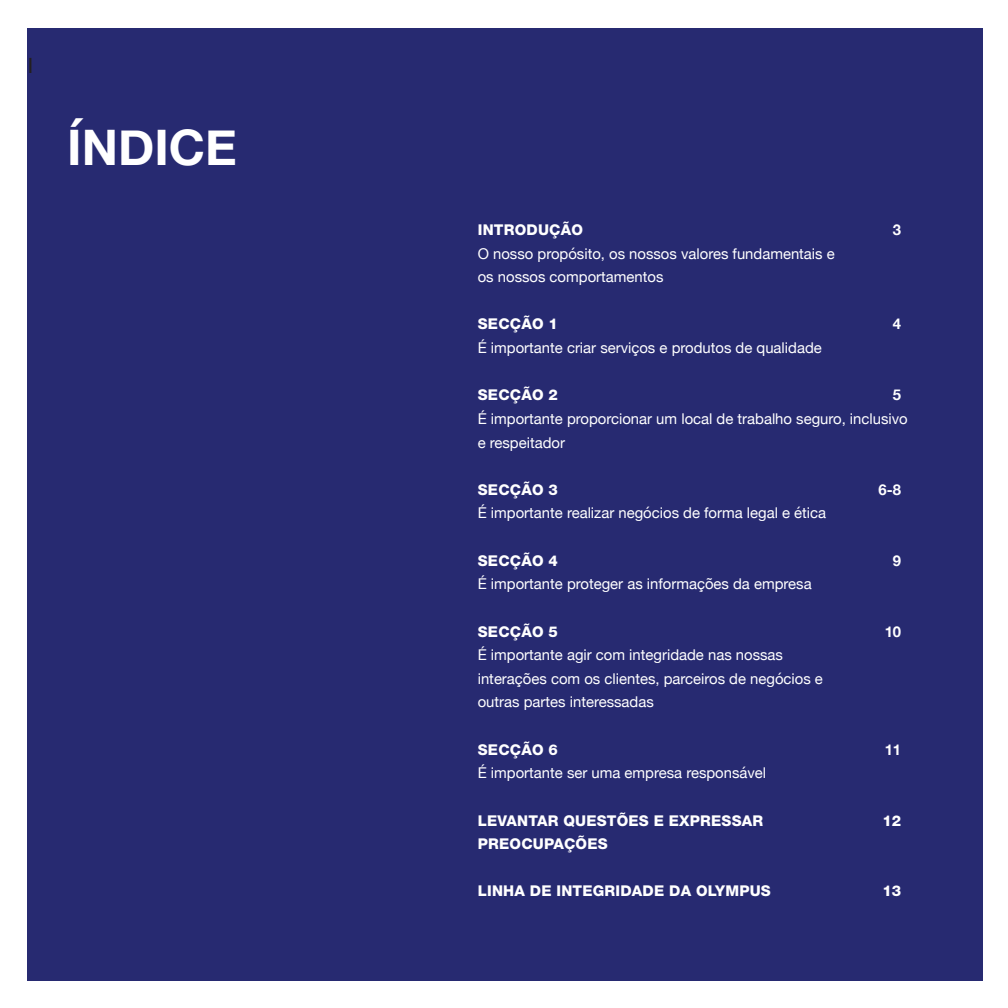
<style>
.page{position:relative;width:1008px;height:1008px;background:#fff}
.page>*{position:absolute;margin:0;border:0;box-sizing:border-box;transform-origin:0 0}
.t1{font:700 49px "Helvetica Neue";color:#fff}
.t2{font:21px "Helvetica Neue";color:#231f20}
.t3{font:14.88px/23.6px "Helvetica Neue";color:#fff}
.t4{font:800 14.88px "Helvetica Neue CE";letter-spacing:.015em;color:#fff}
.t5{font:700 14.88px "Helvetica Neue";color:#fff}
</style>
<div class="page">
<div style="left:28px;top:28px;width:955px;height:952px;background:#272a71"></div>
<h2 class="t2" style="left:28px;top:50px;width:7px">I</h2>
<h1 class="t1" style="left:67px;top:109px;width:171px">ÍNDICE</h1>
<p class="t4" style="left:478px;top:221px;width:107px">INTRODUÇÃO</p>
<p class="t5" style="left:893px;top:218px;width:10px">3</p>
<p class="t3" style="left:478px;top:242px;width:359px">O nosso propósito, os nossos valores fundamentais e os nossos comportamentos</p>
<p class="t4" style="left:478px;top:315px;width:81px">SECÇÃO 1</p>
<p class="t5" style="left:893px;top:313px;width:10px">4</p>
<p class="t3" style="left:478px;top:337px;width:346px">É importante criar serviços e produtos de qualidade</p>
<p class="t4" style="left:478px;top:386px;width:81px">SECÇÃO 2</p>
<p class="t5" style="left:893px;top:383px;width:10px">5</p>
<p class="t3" style="left:478px;top:408px;width:432px">É importante proporcionar um local de trabalho seguro, inclusivo e respeitador</p>
<p class="t4" style="left:478px;top:480px;width:81px">SECÇÃO 3</p>
<p class="t5" style="left:879px;top:478px;width:24px">6-8</p>
<p class="t3" style="left:478px;top:502px;width:350px">É importante realizar negócios de forma legal e ética</p>
<p class="t4" style="left:478px;top:551px;width:81px">SECÇÃO 4</p>
<p class="t5" style="left:893px;top:549px;width:10px">9</p>
<p class="t3" style="left:478px;top:573px;width:335px">É importante proteger as informações da empresa</p>
<p class="t4" style="left:478px;top:622px;width:81px">SECÇÃO 5</p>
<p class="t5" style="left:885px;top:620px;width:18px">10</p>
<p class="t3" style="left:478px;top:644px;width:347px">É importante agir com integridade nas nossas interações com os clientes, parceiros de negócios e outras partes interessadas</p>
<p class="t4" style="left:478px;top:740px;width:81px">SECÇÃO 6</p>
<p class="t5" style="left:885px;top:738px;width:18px">11</p>
<p class="t3" style="left:478px;top:762px;width:290px">É importante ser uma empresa responsável</p>
<p class="t4" style="left:478px;top:811px;width:287px">LEVANTAR QUESTÕES E EXPRESSAR</p>
<p class="t4" style="left:883px;top:811px;width:20px">12</p>
<p class="t4" style="left:478px;top:835px;width:131px">PREOCUPAÇÕES</p>
<p class="t4" style="left:478px;top:882px;width:295px">LINHA DE INTEGRIDADE DA OLYMPUS</p>
<p class="t4" style="left:883px;top:882px;width:20px">13</p>
</div>
